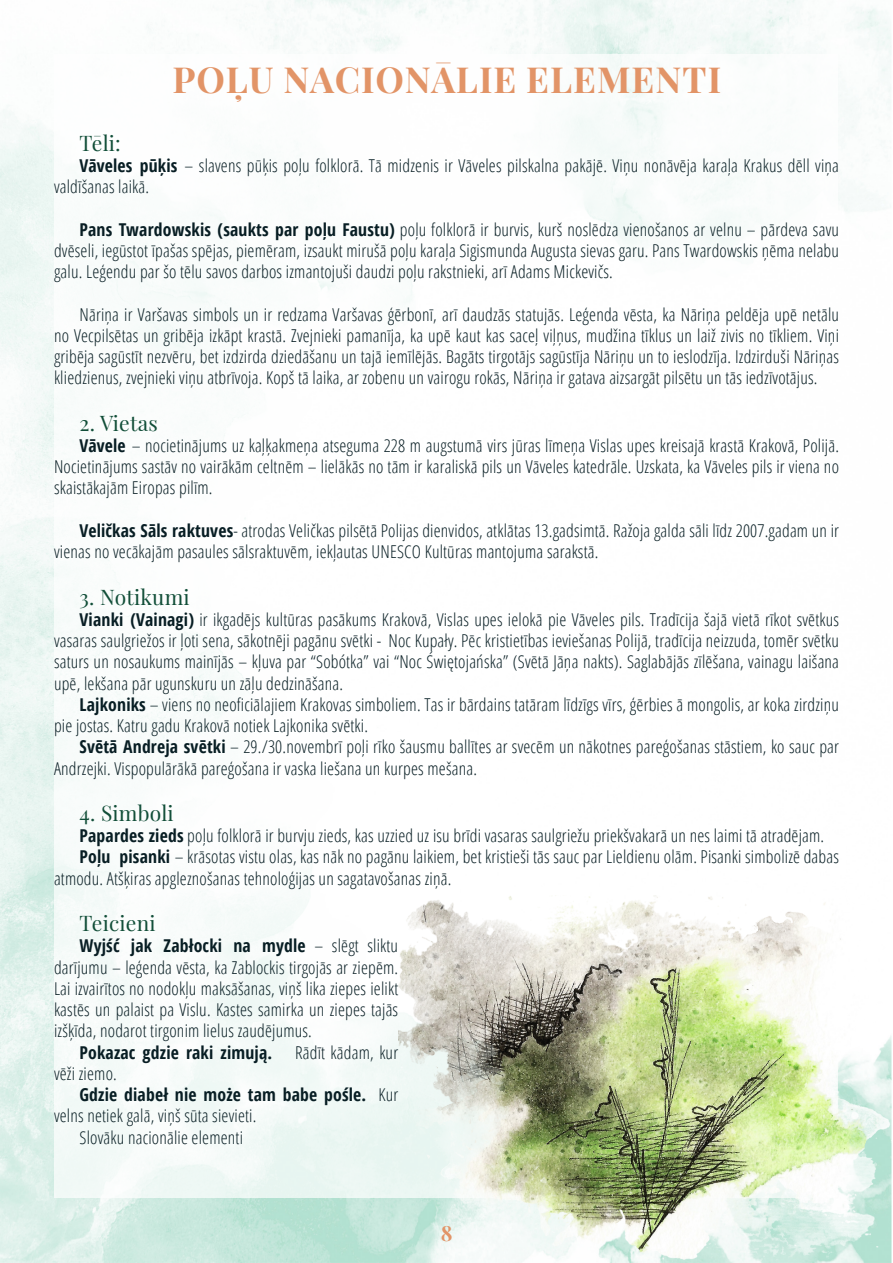
<style>
.page{position:relative;width:893px;height:1263px;background:#fff}
.page>*{position:absolute;margin:0;border:0;box-sizing:border-box;transform-origin:0 0}
.t1{font:700 36px "Playfair Display";letter-spacing:.03em;color:#e29467}
.t2{font:21px "Playfair Display";letter-spacing:.01em;color:#114e38}
.t3{font:700 21px "Playfair Display";color:#e29467}
.t4{font:300 17.7px/21.3px "Open Sans Condensed";letter-spacing:.01em;color:#081e24;text-align:justify}
.t5{font:700 17.7px "Open Sans Condensed";letter-spacing:.01em;color:#081e24}
.s1{font-weight:700}
.s2{font-weight:300}
</style>
<div class="page">
<img style="left:0;top:0;width:891px;height:1263px">
<div style="left:54px;top:54px;width:783px;height:1144px;background:#fff"></div>
<img style="left:398px;top:895px;width:494px;height:368px">
<h1 class="t1" style="left:172px;top:51px;width:550px">POĻU NACIONĀLIE ELEMENTI</h1>
<p class="t2" style="left:80px;top:126px;width:43px">Tēli:</p>
<p class="t4" style="left:54px;top:154px;width:786px;text-indent:26px"><span class="s1">Vāveles pūķis</span> – slavens pūķis poļu folklorā. Tā midzenis ir Vāveles pilskalna pakājē. Viņu nonāvēja karaļa Krakus dēll viņa valdīšanas laikā.</p>
<p class="t4" style="left:54px;top:218px;width:786px;text-indent:26px"><span class="s1">Pans Twardowskis (saukts par poļu Faustu)</span> poļu folklorā ir burvis, kurš noslēdza vienošanos ar velnu – pārdeva savu dvēseli, iegūstot īpašas spējas, piemēram, izsaukt mirušā poļu karaļa Sigismunda Augusta sievas garu. Pans Twardowskis ņēma nelabu galu. Leģendu par šo tēlu savos darbos izmantojuši daudzi poļu rakstnieki, arī Adams Mickevičs.</p>
<p class="t4" style="left:54px;top:303px;width:786px;text-indent:26px">Nāriņa ir Varšavas simbols un ir redzama Varšavas ģērbonī, arī daudzās statujās. Leģenda vēsta, ka Nāriņa peldēja upē netālu no Vecpilsētas un gribēja izkāpt krastā. Zvejnieki pamanīja, ka upē kaut kas saceļ viļņus, mudžina tīklus un laiž zivis no tīkliem. Viņi gribēja sagūstīt nezvēru, bet izdzirda dziedāšanu un tajā iemīlējās. Bagāts tirgotājs sagūstīja Nāriņu un to ieslodzīja. Izdzirduši Nāriņas kliedzienus, zvejnieki viņu atbrīvoja. Kopš tā laika, ar zobenu un vairogu rokās, Nāriņa ir gatava aizsargāt pilsētu un tās iedzīvotājus.</p>
<p class="t2" style="left:80px;top:406px;width:80px">2. Vietas</p>
<p class="t4" style="left:54px;top:434px;width:786px;text-indent:26px"><span class="s1">Vāvele</span> – nocietinājums uz kaļķakmeņa atseguma 228 m augstumā virs jūras līmeņa Vislas upes kreisajā krastā Krakovā, Polijā.<br>Nocietinājums sastāv no vairākām celtnēm – lielākās no tām ir karaliskā pils un Vāveles katedrāle. Uzskata, ka Vāveles pils ir viena no skaistākajām Eiropas pilīm.</p>
<p class="t4" style="left:54px;top:519px;width:786px;text-indent:26px"><span class="s1">Veličkas Sāls raktuves</span>- atrodas Veličkas pilsētā Polijas dienvidos, atklātas 13.gadsimtā. Ražoja galda sāli līdz 2007.gadam un ir vienas no vecākajām pasaules sālsraktuvēm, iekļautas UNESCO Kultūras mantojuma sarakstā.</p>
<p class="t2" style="left:80px;top:580px;width:112px">3. Notikumi</p>
<p class="t4" style="left:54px;top:608px;width:787px;text-indent:26px"><span class="s1">Vianki (Vainagi)</span> ir ikgadējs kultūras pasākums Krakovā, Vislas upes ielokā pie Vāveles pils. Tradīcija šajā vietā rīkot svētkus vasaras saulgriežos ir ļoti sena, sākotnēji pagānu svētki - Noc Kupały. Pēc kristietības ieviešanas Polijā, tradīcija neizzuda, tomēr svētku saturs un nosaukums mainījās – kļuva par “Sobótka” vai “Noc Świętojańska” (Svētā Jāņa nakts). Saglabājās zīlēšana, vainagu laišana upē, lekšana pār ugunskuru un zāļu dedzināšana.</p>
<p class="t4" style="left:54px;top:693px;width:786px;text-indent:26px"><span class="s1">Lajkoniks</span> – viens no neoficiālajiem Krakovas simboliem. Tas ir bārdains tatāram līdzīgs vīrs, ģērbies ā mongolis, ar koka zirdziņu pie jostas. Katru gadu Krakovā notiek Lajkonika svētki.</p>
<p class="t4" style="left:54px;top:736px;width:786px;text-indent:26px"><span class="s1">Svētā Andreja svētki</span> – 29./30.novembrī poļi rīko šausmu ballītes ar svecēm un nākotnes pareģošanas stāstiem, ko sauc par<br>Andrzejki. Vispopulārākā pareģošana ir vaska liešana un kurpes mešana.</p>
<p class="t2" style="left:80px;top:797px;width:96px">4. Simboli</p>
<p class="t4" style="left:80px;top:824px;width:746px"><span class="s1">Papardes zieds</span> poļu folklorā ir burvju zieds, kas uzzied uz isu brīdi vasaras saulgriežu priekšvakarā un nes laimi tā atradējam.</p>
<p class="t4" style="left:80px;top:846px;width:761px"><span class="s1">Poļu pisanki</span> – krāsotas vistu olas, kas nāk no pagānu laikiem, bet kristieši tās sauc par Lieldienu olām. Pisanki simbolizē dabas</p>
<p class="t4" style="left:54px;top:867px;width:399px">atmodu. Atšķiras apgleznošanas tehnoloģijas un sagatavošanas ziņā.</p>
<p class="t2" style="left:80px;top:907px;width:78px">Teicieni</p>
<p class="t4" style="left:54px;top:935px;width:346px;text-indent:26px"><span class="s1">Wyjść jak Zabłocki na mydle</span> – slēgt sliktu darījumu – leģenda vēsta, ka Zablockis tirgojās ar ziepēm.<br>Lai izvairītos no nodokļu maksāšanas, viņš lika ziepes ielikt kastēs un palaist pa Vislu. Kastes samirka un ziepes tajās izšķīda, nodarot tirgonim lielus zaudējumus.</p>
<p class="t5" style="left:80px;top:1040px;width:194px">Pokazac gdzie raki zimują.</p>
<p class="t4" style="left:295px;top:1041px;width:104px">Rādīt kādam, kur</p>
<p class="t4" style="left:54px;top:1062px;width:64px">vēži ziemo.</p>
<p class="t5" style="left:80px;top:1082px;width:320px">Gdzie diabeł nie może tam babe pośle. <span class="s2">Kur</span></p>
<p class="t4" style="left:54px;top:1105px;width:204px">velns netiek galā, viņš sūta sievieti.</p>
<p class="t4" style="left:80px;top:1126px;width:165px">Slovāku nacionālie elementi</p>
<p class="t3" style="left:441px;top:1217px;width:13px">8</p>
</div>
